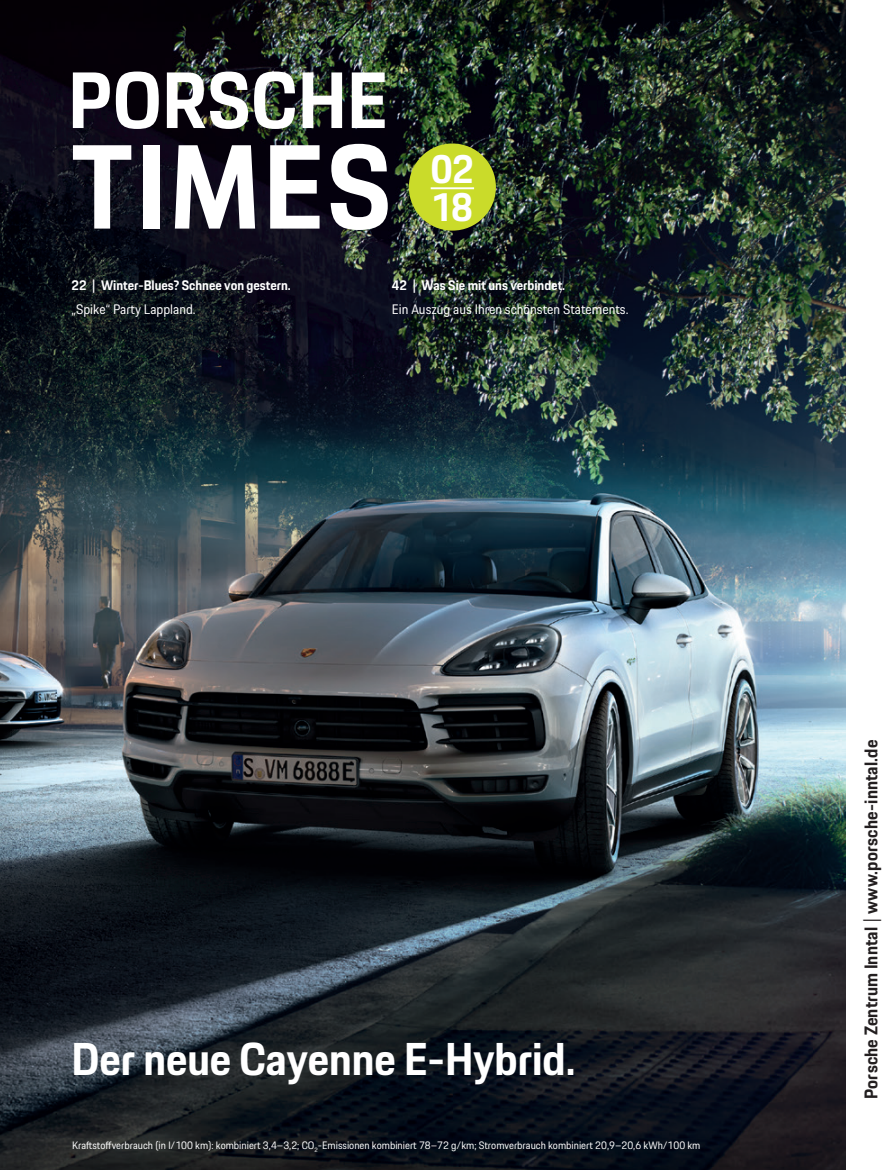
<style>
.page{position:relative;width:893px;height:1170px;background:#fff}
.page>*{position:absolute;margin:0;border:0;box-sizing:border-box;transform-origin:0 0}
.t1{font:700 117px "Porsche Next";letter-spacing:.025em;color:#fff}
.t2{font:700 78px "Porsche Next";letter-spacing:.01em;color:#fff}
.t3{font:700 45px "Porsche Next";color:#fff}
.t4{font:700 39px/37.5px "Porsche Next";color:#fff}
.t5{font:700 18px "Porsche Next";letter-spacing:.01em;color:#231f20}
.t6{font:700 13.5px "Porsche Next";color:#fff}
.t7{font:13.5px "Porsche Next";color:#fff}
.t8{font:10.5px "Porsche Next";color:#fff}
.s1{font-weight:400}
</style>
<div class="page">
<div style="left:0;top:0;width:893px;height:1169px;background:#231f20;opacity:.75"></div>
<div style="left:409px;top:143px;width:87px;height:87px;background:#cadb2a;border-radius:50%"></div>
<hr style="left:431px;top:187px;width:43px;height:2px;background:#fff">
<div style="left:846px;top:0;width:47px;height:1169px;background:#fff"></div>
<p class="t2" style="left:68px;top:48px;width:321px">PORSCHE</p>
<p class="t1" style="left:71px;top:109px;width:321px">TIMES</p>
<p class="t4" style="left:431px;top:151px;width:45px">02<br>18</p>
<p class="t6" style="left:72px;top:276px;width:221px">22 | Winter-Blues? Schnee von gestern.</p>
<p class="t7" style="left:72px;top:300px;width:126px">„Spike“ Party Lappland.</p>
<p class="t6" style="left:392px;top:276px;width:175px">42 | Was Sie mit uns verbindet.</p>
<p class="t7" style="left:392px;top:300px;width:238px">Ein Auszug aus Ihren schönsten Statements.</p>
<p class="t3" style="left:72px;top:1029px;width:505px">Der neue Cayenne E-Hybrid.</p>
<p class="t8" style="left:72px;top:1137px;width:630px">Kraftstoffverbrauch (in l/100 km): kombiniert 3,4–3,2; CO<sub>2</sub>-Emissionen kombiniert 78–72 g/km; Stromverbrauch kombiniert 20,9–20,6 kWh/100 km</p>
<p class="t5" style="left:859px;top:1098px;width:360px;rotate:-90deg">Porsche Zentrum Inntal <span class="s1">|</span> www.porsche-inntal.de</p>
</div>
